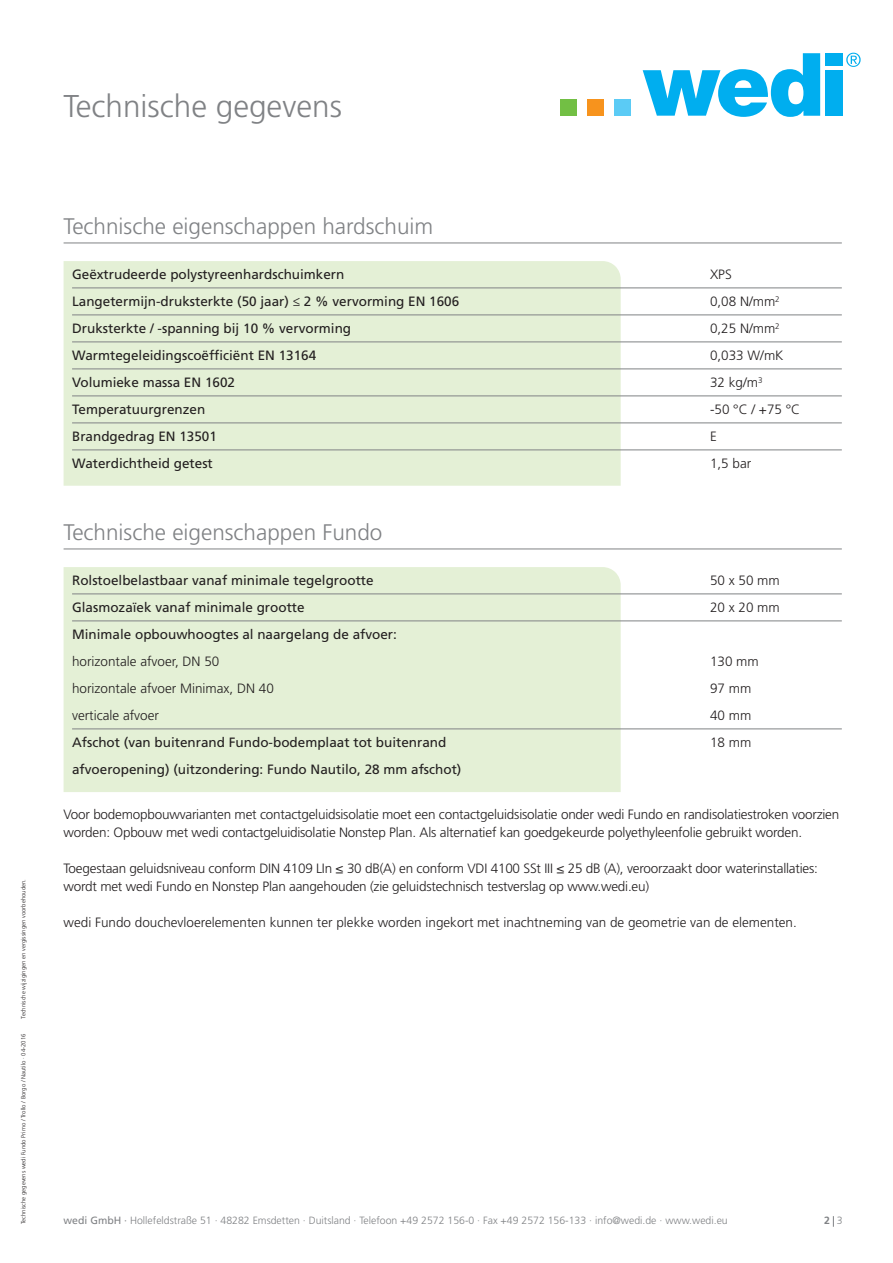
<style>
.page{position:relative;width:893px;height:1263px;background:#fff}
.page>*{position:absolute;margin:0;border:0;box-sizing:border-box;transform-origin:0 0}
.t1{font:300 31.5px "Frutiger LT Std";color:#808285}
.t2{font:300 22.5px "Frutiger LT Std";color:#808285}
.t3{font:300 13.5px/18px "Frutiger LT Com";letter-spacing:-.015em;color:#231f20}
.t4{font:13.5px "Frutiger LT Std";color:#231f20}
.t5{font:300 13.5px "Frutiger LT Std";color:#231f20}
.t6{font:300 10.5px "Frutiger LT Std";color:#808285}
.t7{font:700 10.5px "Frutiger LT Std";color:#808285}
.t8{font:300 6px "Frutiger LT Std";color:#231f20}
.s1{font-weight:400}
.s2{font-weight:300}
</style>
<div class="page">
<hr style="left:64px;top:243px;width:778px;height:1px;background:#808285">
<div style="left:560px;top:99px;width:17px;height:17px;background:#72bf44"></div>
<div style="left:587px;top:99px;width:17px;height:17px;background:#f7931d"></div>
<div style="left:614px;top:99px;width:17px;height:17px;background:#5bcbf5"></div>
<svg style="left:643px;top:53px;width:177px;height:64px"></svg>
<div style="left:825px;top:53px;width:17px;height:12px;background:#00aeef"></div>
<div style="left:825px;top:70px;width:17px;height:46px;background:#00aeef"></div>
<svg style="left:846px;top:53px;width:14px;height:14px"></svg>
<div style="left:64px;top:261px;width:557px;height:225px;background:#e4f0d6"></div>
<hr style="left:72px;top:288px;width:770px;height:1px;background:#808285">
<hr style="left:72px;top:315px;width:770px;height:1px;background:#808285">
<hr style="left:72px;top:342px;width:770px;height:1px;background:#808285">
<hr style="left:72px;top:369px;width:770px;height:1px;background:#808285">
<hr style="left:72px;top:396px;width:770px;height:1px;background:#808285">
<hr style="left:72px;top:423px;width:770px;height:1px;background:#808285">
<hr style="left:72px;top:450px;width:770px;height:1px;background:#808285">
<hr style="left:64px;top:549px;width:778px;height:1px;background:#808285">
<div style="left:64px;top:567px;width:557px;height:225px;background:#e4f0d6"></div>
<hr style="left:72px;top:594px;width:770px;height:1px;background:#808285">
<hr style="left:72px;top:621px;width:770px;height:1px;background:#808285">
<hr style="left:72px;top:729px;width:770px;height:1px;background:#808285">
<h1 class="t1" style="left:64px;top:93px;width:280px">Technische gegevens</h1>
<p class="t8" style="left:21px;top:1019px;width:141px;rotate:-90deg">Technische wijzigingen en vergissingen voorbehouden.</p>
<p class="t8" style="left:21px;top:1224px;width:192px;rotate:-90deg">Technische gegevens wedi Fundo Primo / Trollo / Borgo / Nautilo · 04-2016</p>
<h2 class="t2" style="left:64px;top:217px;width:371px">Technische eigenschappen hardschuim</h2>
<p class="t4" style="left:72px;top:269px;width:274px">Geëxtrudeerde polystyreenhardschuimkern</p>
<p class="t5" style="left:710px;top:269px;width:23px">XPS</p>
<p class="t4" style="left:72px;top:296px;width:389px">Langetermijn-druksterkte (50 jaar) ≤ 2 % vervorming EN 1606</p>
<p class="t5" style="left:710px;top:296px;width:71px">0,08 N/mm<sup>2</sup></p>
<p class="t4" style="left:72px;top:323px;width:281px">Druksterkte / -spanning bij 10 % vervorming</p>
<p class="t5" style="left:710px;top:323px;width:71px">0,25 N/mm<sup>2</sup></p>
<p class="t4" style="left:72px;top:350px;width:246px">Warmtegeleidingscoëfficiënt EN 13164</p>
<p class="t5" style="left:710px;top:350px;width:75px">0,033 W/mK</p>
<p class="t4" style="left:72px;top:377px;width:164px">Volumieke massa EN 1602</p>
<p class="t5" style="left:710px;top:377px;width:54px">32 kg/m<sup>3</sup></p>
<p class="t4" style="left:72px;top:404px;width:135px">Temperatuurgrenzen</p>
<p class="t5" style="left:710px;top:404px;width:92px">-50 °C / +75 °C</p>
<p class="t4" style="left:72px;top:431px;width:146px">Brandgedrag EN 13501</p>
<p class="t5" style="left:710px;top:431px;width:8px">E</p>
<p class="t4" style="left:72px;top:458px;width:142px">Waterdichtheid getest</p>
<p class="t5" style="left:710px;top:458px;width:43px">1,5 bar</p>
<h2 class="t2" style="left:64px;top:523px;width:320px">Technische eigenschappen Fundo</h2>
<p class="t4" style="left:72px;top:575px;width:303px">Rolstoelbelastbaar vanaf minimale tegelgrootte</p>
<p class="t5" style="left:710px;top:575px;width:71px">50 x 50 mm</p>
<p class="t4" style="left:72px;top:602px;width:234px">Glasmozaïek vanaf minimale grootte</p>
<p class="t5" style="left:710px;top:602px;width:71px">20 x 20 mm</p>
<p class="t4" style="left:72px;top:629px;width:326px">Minimale opbouwhoogtes al naargelang de afvoer:</p>
<p class="t5" style="left:72px;top:656px;width:149px">horizontale afvoer, DN 50</p>
<p class="t5" style="left:710px;top:656px;width:50px">130 mm</p>
<p class="t5" style="left:72px;top:683px;width:203px">horizontale afvoer Minimax, DN 40</p>
<p class="t5" style="left:710px;top:683px;width:43px">97 mm</p>
<p class="t5" style="left:72px;top:710px;width:88px">verticale afvoer</p>
<p class="t5" style="left:710px;top:710px;width:43px">40 mm</p>
<p class="t4" style="left:72px;top:737px;width:376px">Afschot (van buitenrand Fundo-bodemplaat tot buitenrand</p>
<p class="t5" style="left:710px;top:737px;width:43px">18 mm</p>
<p class="t4" style="left:72px;top:764px;width:391px">afvoeropening) (uitzondering: Fundo Nautilo, 28 mm afschot)</p>
<p class="t3" style="left:64px;top:806px;width:777px">Voor bodemopbouwvarianten met contactgeluidsisolatie moet een contactgeluidsisolatie onder wedi Fundo en randisolatiestroken voorzien worden: Opbouw met wedi contactgeluidisolatie Nonstep Plan. Als alternatief kan goedgekeurde polyethyleenfolie gebruikt worden.</p>
<p class="t3" style="left:64px;top:860px;width:756px">Toegestaan geluidsniveau conform DIN 4109 LIn ≤ 30 dB(A) en conform VDI 4100 SSt III ≤ 25 dB (A), veroorzaakt door waterinstallaties: wordt met wedi Fundo en Nonstep Plan aangehouden (zie geluidstechnisch testverslag op www.wedi.eu)</p>
<p class="t3" style="left:64px;top:914px;width:735px">wedi Fundo douchevloerelementen kunnen ter plekke worden ingekort met inachtneming van de geometrie van de elementen.</p>
<p class="t6" style="left:64px;top:1216px;width:666px"><span class="s1">wedi GmbH ·</span> Hollefeldstraße 51 · 48282 Emsdetten · Duitsland · Telefoon +49 2572 156-0 · Fax +49 2572 156-133 · info@wedi.de · www.wedi.eu</p>
<p class="t7" style="left:824px;top:1215px;width:20px">2 <span class="s2">3</span></p>
</div>
